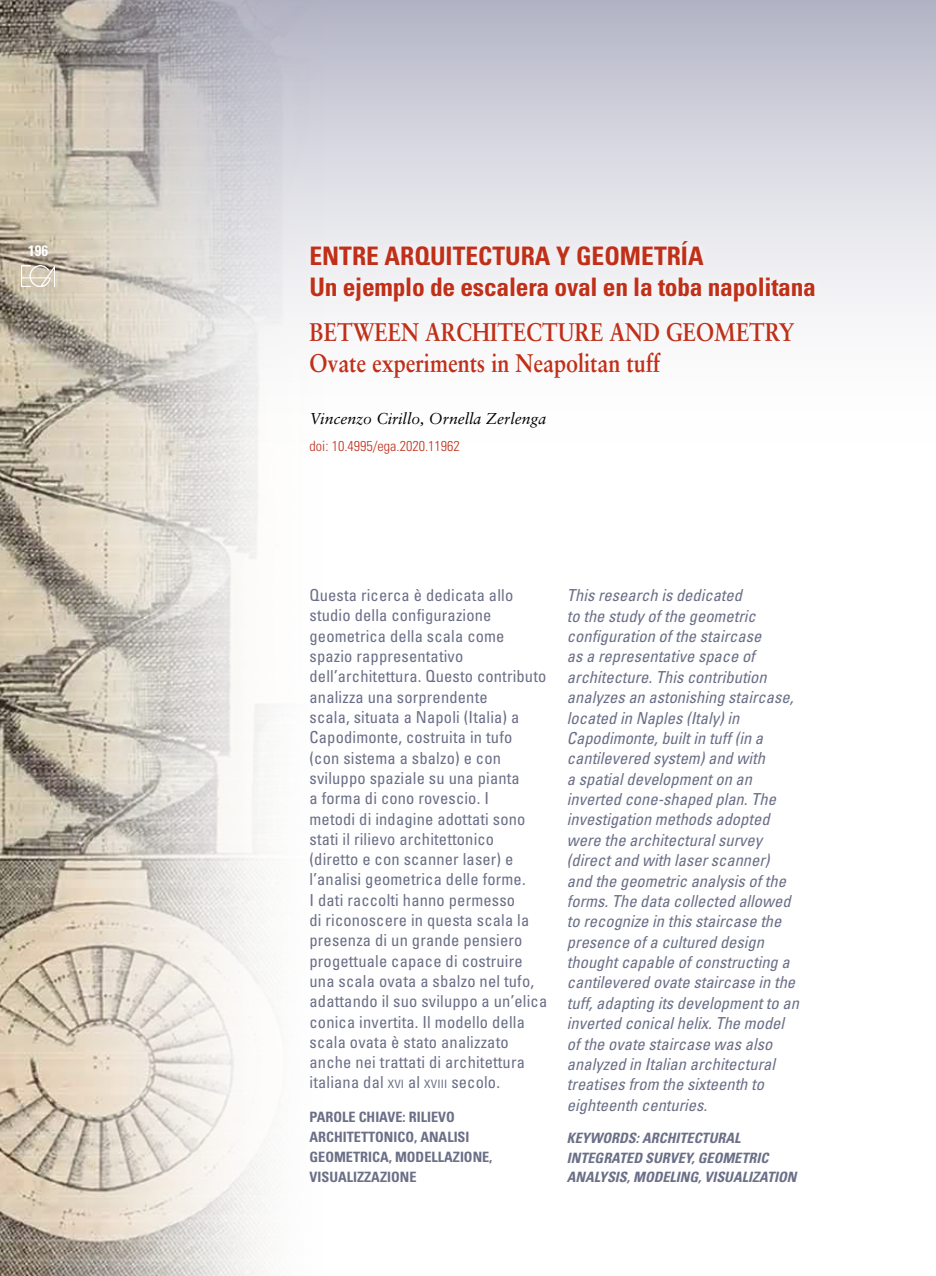
<style>
.page{position:relative;width:936px;height:1276px;background:#fff}
.page>*{position:absolute;margin:0;border:0;box-sizing:border-box;transform-origin:0 0}
.t1{font:700 condensed 25.5px/31.5px "Univers";color:#c03019}
.t2{font:700 25.5px/31.5px "Sabon";color:#c03019;scale:.85 1}
.t3{font:italic condensed 16.5px/20.4px "Univers";color:#6b6f87}
.t4{font:condensed 16.5px/20.2px "Univers";letter-spacing:.01em;color:#6b6f87}
.t5{font:italic 15.75px "Sabon";color:#000}
.t6{font:700 condensed 15px "Univers";color:#fff}
.t7{font:700 condensed 14.25px/20.2px "Univers";color:#6b6f87}
.t8{font:italic 700 condensed 14.25px/19.6px "Univers";color:#6b6f87}
.t9{font:300 condensed 14.25px "Univers";color:#c03019}
.s1{font-size:11.55px}
</style>
<div class="page">
<div style="left:0;top:0;width:935px;height:453px;background:linear-gradient(to bottom,#bbbbcb,#fff)"></div>
<div style="left:300px;top:232px;width:524px;height:230px;background:#fff"></div>
<img style="left:251px;top:0;width:81px;height:1276px">
<img style="left:0;top:0;width:251px;height:1276px">
<img style="left:22px;top:265px;width:33px;height:21px">
<p class="t6" style="left:28px;top:242px;width:21px">196</p>
<h1 class="t1" style="left:309px;top:240px;width:508px">ENTRE ARQUITECTURA Y GEOMETRÍA<br>UN EJEMPLO DE ESCALERA OVAL EN LA TOBA NAPOLITANA</h1>
<h1 class="t2" style="left:309px;top:315px;width:572px">BETWEEN ARCHITECTURE AND GEOMETRY<br>OVATE EXPERIMENTS IN NEAPOLITAN TUFF</h1>
<p class="t5" style="left:309px;top:409px;width:238px">Vincenzo Cirillo, Ornella Zerlenga</p>
<p class="t9" style="left:309px;top:437px;width:152px">doi: 10.4995/ega.2020.11962</p>
<p class="t4" style="left:309px;top:585px;width:239px">Questa ricerca è dedicata allo studio della configurazione geometrica della scala come spazio rappresentativo dell’architettura. Questo contributo analizza una sorprendente<br>scala, situata a Napoli (Italia) a<br>Capodimonte, costruita in tufo<br>(con sistema a sbalzo) e con sviluppo spaziale su una pianta<br>a forma di cono rovescio. I<br>metodi di indagine adottati sono stati il rilievo architettonico<br>(diretto e con scanner laser) e l’analisi geometrica delle forme.<br>I dati raccolti hanno permesso<br>di riconoscere in questa scala la presenza di un grande pensiero progettuale capace di costruire una scala ovata a sbalzo nel tufo, adattando il suo sviluppo a un’elica conica invertita. Il modello della scala ovata è stato analizzato anche nei trattati di architettura italiana dal <span class="s1">XVI</span> al <span class="s1">XVIII</span> secolo.</p>
<p class="t7" style="left:309px;top:1106px;width:184px">PAROLE CHIAVE: RILIEVO<br>ARCHITETTONICO, ANALISI<br>GEOMETRICA, MODELLAZIONE,<br>VISUALIZZAZIONE</p>
<p class="t3" style="left:567px;top:585px;width:233px">This research is dedicated<br>to the study of the geometric configuration of the staircase<br>as a representative space of architecture. This contribution analyzes an astonishing staircase, located in Naples (Italy) in<br>Capodimonte, built in tuff (in a cantilevered system) and with<br>a spatial development on an inverted cone-shaped plan. The investigation methods adopted were the architectural survey (direct and with laser scanner)<br>and the geometric analysis of the forms. The data collected allowed to recognize in this staircase the presence of a cultured design thought capable of constructing a cantilevered ovate staircase in the tuff, adapting its development to an inverted conical helix. The model of the ovate staircase was also analyzed in Italian architectural treatises from the sixteenth to eighteenth centuries.</p>
<p class="t8" style="left:567px;top:1128px;width:231px">KEYWORDS: ARCHITECTURAL<br>INTEGRATED SURVEY, GEOMETRIC<br>ANALYSIS, MODELING, VISUALIZATION</p>
</div>
